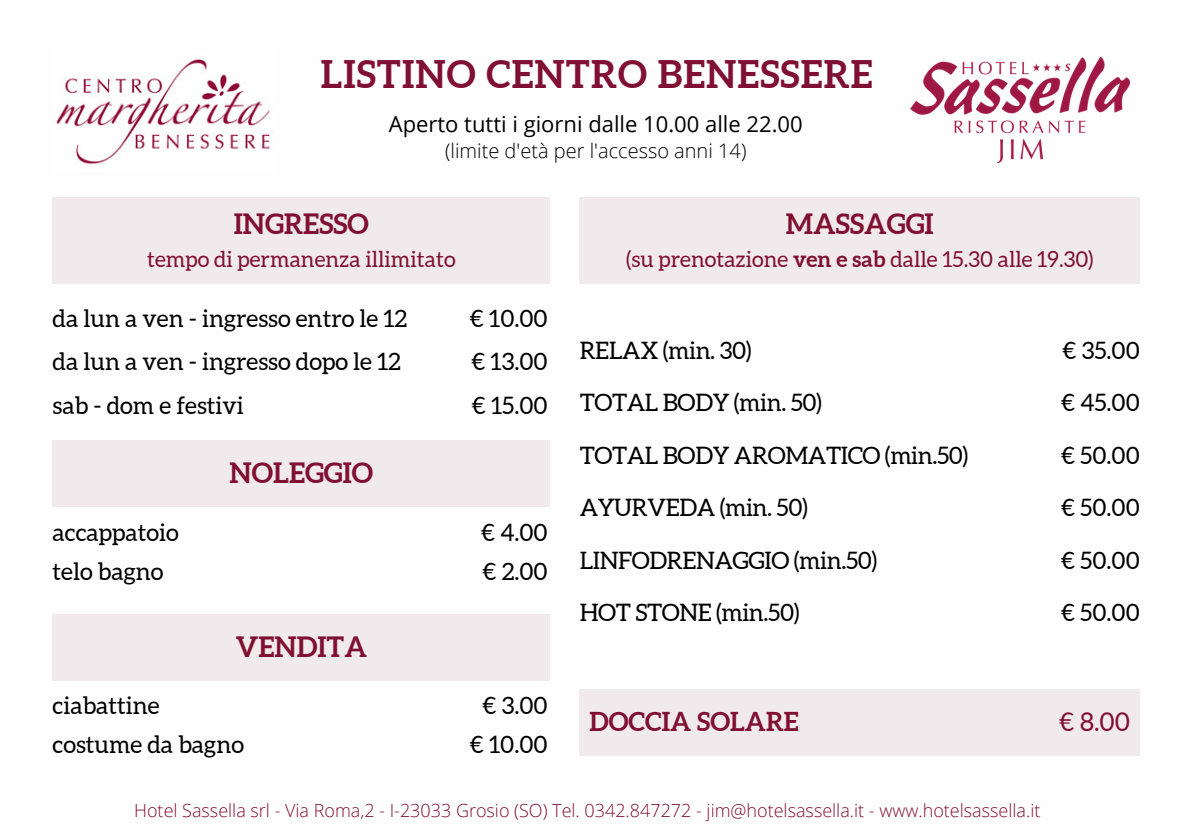
<style>
.page{position:relative;width:1191px;height:839px;background:#fff}
.page>*{position:absolute;margin:0;border:0;box-sizing:border-box;transform-origin:0 0}
.t1{font:700 38px "Aleo";letter-spacing:.03em;color:#801033}
.t2{font:700 28px "Aleo";color:#801033}
.t3{font:700 26px "Aleo";color:#801033}
.t4{font:26px "Aleo";color:#801033}
.t5{font:24px "Aleo";color:#000}
.t6{font:22px "Aleo";color:#801033}
.t7{font:22px "Open Sans";color:#000}
.t8{font:300 20px "Open Sans";color:#000}
.t9{font:300 18px "Open Sans";color:#801033}
.s1{font-weight:700}
</style>
<div class="page">
<img style="left:53px;top:59px;width:217px;height:106px">
<img style="left:911px;top:58px;width:219px;height:105px">
<div style="left:53px;top:197px;width:497px;height:86px;background:#f1eaed"></div>
<div style="left:53px;top:440px;width:497px;height:67px;background:#f1eaed"></div>
<div style="left:580px;top:197px;width:560px;height:86px;background:#f1eaed"></div>
<div style="left:580px;top:689px;width:560px;height:67px;background:#f1eaed"></div>
<div style="left:53px;top:614px;width:497px;height:67px;background:#f1eaed"></div>
<p class="t1" style="left:321px;top:52px;width:553px">LISTINO CENTRO BENESSERE</p>
<p class="t7" style="left:389px;top:108px;width:415px">Aperto tutti i giorni dalle 10.00 alle 22.00</p>
<p class="t8" style="left:445px;top:137px;width:303px">(limite d'età per l'accesso anni 14)</p>
<p class="t2" style="left:234px;top:208px;width:137px">INGRESSO</p>
<p class="t6" style="left:147px;top:247px;width:310px">tempo di permanenza illimitato</p>
<p class="t5" style="left:53px;top:304px;width:356px">da lun a ven - ingresso entro le 12</p>
<p class="t5" style="left:53px;top:348px;width:350px">da lun a ven - ingresso dopo le 12</p>
<p class="t5" style="left:53px;top:391px;width:193px">sab - dom e festivi</p>
<p class="t5" style="left:470px;top:304px;width:80px">€ 10.00</p>
<p class="t5" style="left:471px;top:348px;width:78px">€ 13.00</p>
<p class="t5" style="left:472px;top:391px;width:78px">€ 15.00</p>
<p class="t5" style="left:53px;top:518px;width:128px">accappatoio</p>
<p class="t5" style="left:53px;top:557px;width:112px">telo bagno</p>
<p class="t2" style="left:230px;top:456px;width:145px">NOLEGGIO</p>
<p class="t5" style="left:481px;top:518px;width:68px">€ 4.00</p>
<p class="t5" style="left:482px;top:557px;width:67px">€ 2.00</p>
<p class="t2" style="left:236px;top:630px;width:133px">VENDITA</p>
<p class="t5" style="left:53px;top:691px;width:109px">ciabattine</p>
<p class="t5" style="left:53px;top:730px;width:193px">costume da bagno</p>
<p class="t5" style="left:482px;top:691px;width:67px">€ 3.00</p>
<p class="t5" style="left:470px;top:730px;width:80px">€ 10.00</p>
<p class="t2" style="left:786px;top:208px;width:149px">MASSAGGI</p>
<p class="t6" style="left:626px;top:247px;width:469px">(su prenotazione <span class="s1">ven e sab</span> dalle 15.30 alle 19.30)</p>
<p class="t5" style="left:580px;top:336px;width:173px">RELAX (min. 30)</p>
<p class="t5" style="left:580px;top:389px;width:244px">TOTAL BODY (min. 50)</p>
<p class="t5" style="left:580px;top:441px;width:390px">TOTAL BODY AROMATICO (min.50)</p>
<p class="t5" style="left:580px;top:494px;width:230px">AYURVEDA (min. 50)</p>
<p class="t5" style="left:580px;top:547px;width:299px">LINFODRENAGGIO (min.50)</p>
<p class="t5" style="left:580px;top:599px;width:221px">HOT STONE (min.50)</p>
<p class="t5" style="left:1062px;top:336px;width:79px">€ 35.00</p>
<p class="t5" style="left:1061px;top:389px;width:81px">€ 45.00</p>
<p class="t5" style="left:1061px;top:441px;width:81px">€ 50.00</p>
<p class="t5" style="left:1061px;top:494px;width:81px">€ 50.00</p>
<p class="t5" style="left:1061px;top:547px;width:81px">€ 50.00</p>
<p class="t5" style="left:1061px;top:599px;width:81px">€ 50.00</p>
<p class="t3" style="left:589px;top:707px;width:211px">DOCCIA SOLARE</p>
<p class="t4" style="left:1059px;top:707px;width:73px">€ 8.00</p>
<p class="t9" style="left:134px;top:797px;width:908px">Hotel Sassella srl - Via Roma,2 - I-23033 Grosio (SO) Tel. 0342.847272 - jim@hotelsassella.it - www.hotelsassella.it</p>
</div>
